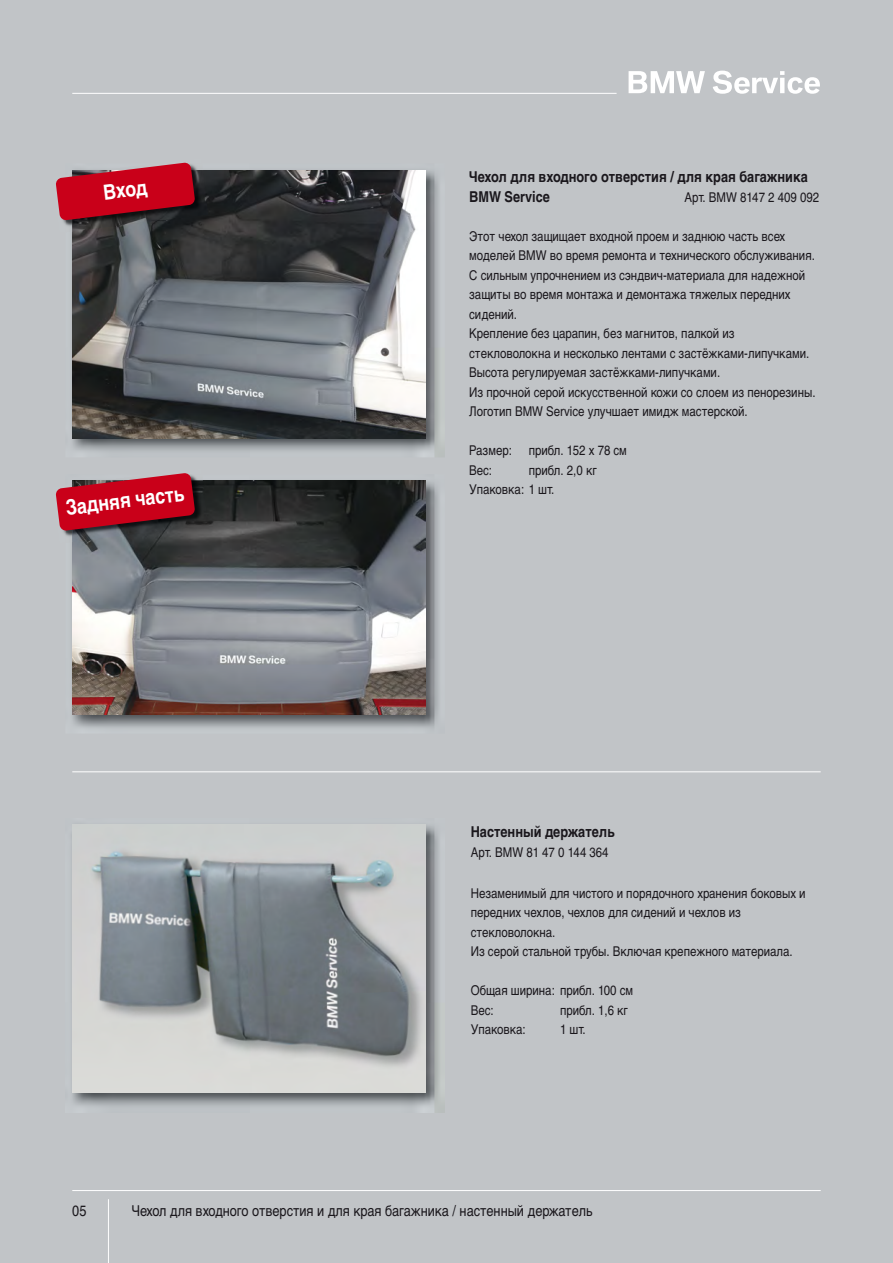
<style>
.page{position:relative;width:893px;height:1263px;background:#c1c4c7}
.page>*{position:absolute;margin:0;border:0;box-sizing:border-box;transform-origin:0 0}
.t1{font:700 21px "Helvetica Cyr";color:#fff;scale:.85 1}
.t2{font:700 15px/19.5px "Helvetica Cyr";color:#1a171c;scale:.85 1}
.t3{font:15px "Helvetica Cyr Upright";color:#1a171c;scale:.85 1}
.t4{font:13.5px/19.5px "Helvetica Cyr Upright";color:#1a171c;scale:.85 1}
</style>
<div class="page">
<hr style="left:72px;top:771px;width:749px;height:1px;background:#fff">
<img style="left:72px;top:170px;width:367px;height:287px">
<img style="left:72px;top:170px;width:353px;height:268px">
<img style="left:72px;top:824px;width:367px;height:288px">
<img style="left:72px;top:825px;width:353px;height:268px">
<img style="left:72px;top:480px;width:366px;height:248px">
<img style="left:72px;top:480px;width:353px;height:234px">
<hr style="left:72px;top:1190px;width:749px;height:1px;background:#fff">
<hr style="left:108px;top:1199px;width:1px;height:64px;background:#fff">
<hr style="left:72px;top:93px;width:545px;height:1px;background:#fff">
<svg style="left:629px;top:71px;width:191px;height:23px"></svg>
<img style="left:63px;top:531px;width:9px;height:6px">
<img style="left:72px;top:480px;width:136px;height:62px">
<svg style="left:56px;top:473px;width:139px;height:58px;background:#ad1f31"></svg>
<img style="left:63px;top:220px;width:9px;height:7px">
<img style="left:72px;top:170px;width:136px;height:61px">
<svg style="left:56px;top:162px;width:139px;height:58px;background:#ae1f32"></svg>
<h1 class="t1" style="left:102px;top:185px;width:53px;rotate:-7deg">Вход</h1>
<h1 class="t1" style="left:65px;top:500px;width:141px;rotate:-7deg">Задняя часть</h1>
<p class="t2" style="left:469px;top:169px;width:400px">Чехол для входного отверстия / для края багажника<br>BMW Service</p>
<p class="t4" style="left:684px;top:189px;width:160px">Арт. BMW 8147 2 409 092</p>
<p class="t4" style="left:469px;top:228px;width:409px">Этот чехол защищает входной проем и заднюю часть всех моделей BMW во время ремонта и технического обслуживания.<br>C сильным упрочнением из сэндвич-материала для надежной защиты во время монтажа и демонтажа тяжелых передних сидений.<br>Крепление без царапин, без магнитов, палкой из стекловолокна и несколько лентами с застёжками-липучками.<br>Высота регулируемая застёжками-липучками.<br>Из прочной серой искусственной кожи со слоем из пенорезины.<br>Логотип BMW Service улучшает имидж мастерской.</p>
<p class="t4" style="left:469px;top:442px;width:187px">Размер: прибл. 152 x 78 см<br>Вес:</p>
<p class="t4" style="left:469px;top:462px;width:152px;text-indent:60px">прибл. 2,0 кг<br>Упаковка: 1 шт.</p>
<p class="t2" style="left:471px;top:824px;width:171px">Настенный держатель</p>
<p class="t4" style="left:471px;top:844px;width:164px">Арт. BMW 81 47 0 144 364</p>
<p class="t4" style="left:471px;top:885px;width:395px">Незаменимый для чистого и порядочного хранения боковых и передних чехлов, чехлов для сидений и чехлов из стекловолокна.<br>Из серой стальной трубы. Включая крепежного материала.</p>
<p class="t4" style="left:471px;top:982px;width:193px">Общая ширина: прибл. 100 см<br>Вес:</p>
<p class="t4" style="left:560px;top:1002px;width:82px">прибл. 1,6 кг</p>
<p class="t4" style="left:471px;top:1021px;width:66px">Упаковка:</p>
<p class="t4" style="left:560px;top:1021px;width:32px">1 шт.</p>
<p class="t3" style="left:72px;top:1205px;width:18px">05</p>
<p class="t3" style="left:132px;top:1205px;width:543px">Чехол для входного отверстия и для края багажника / настенный держатель</p>
</div>
